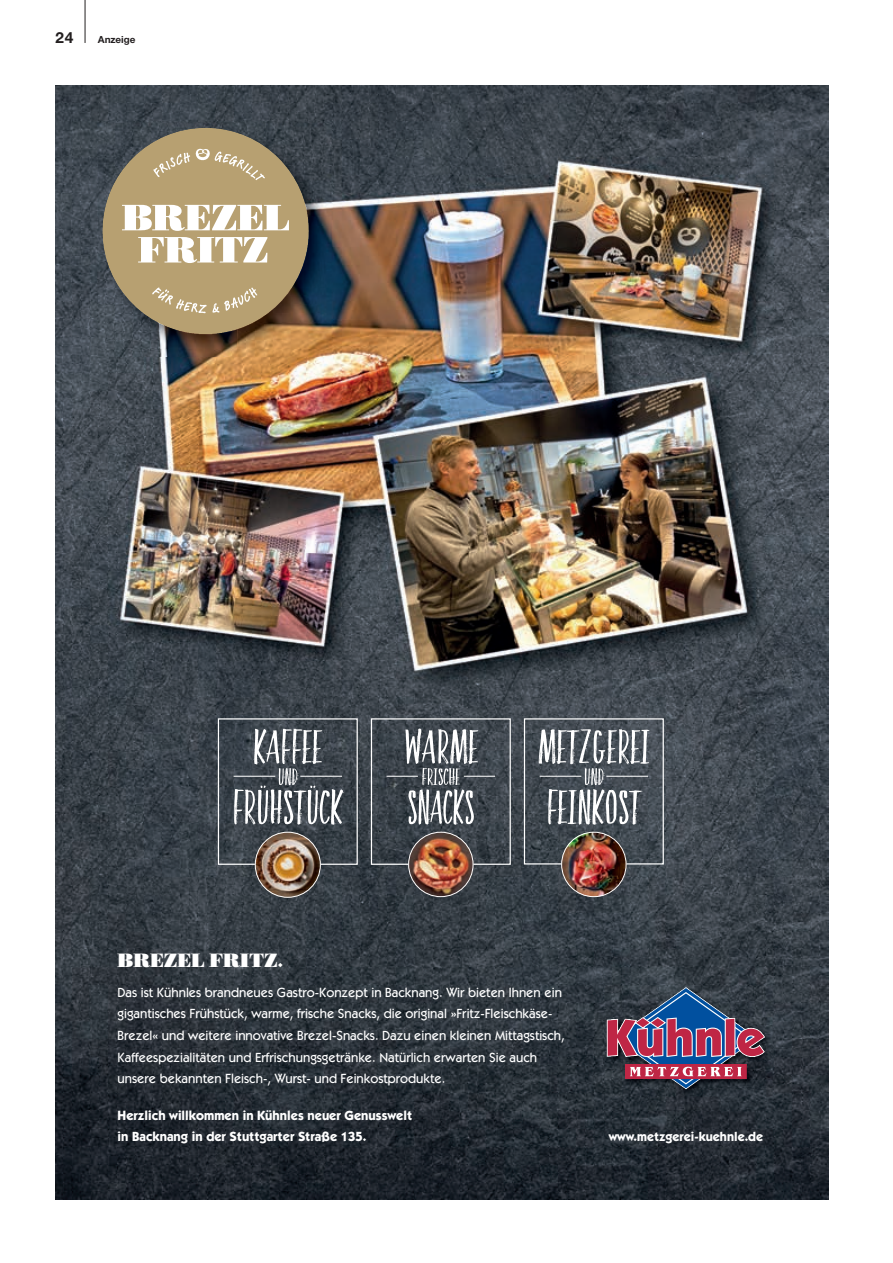
<style>
.page{position:relative;width:893px;height:1263px;background:#fff}
.page>*{position:absolute;margin:0;border:0;box-sizing:border-box;transform-origin:0 0}
.t1{font:19.35px "Bodoni Poster";color:#fff}
.t2{font:700 16.5px "Nimbus Sans Novus T";color:#231f20}
.t3{font:500 13.35px/21.8px "Itc Kabel";color:#fff}
.t4{font:700 13.35px/21.8px "Itc Kabel";color:#fff}
.t5{font:700 13.05px "Itc Kabel";color:#fff}
.t6{font:700 10.5px "Nimbus Sans Novus T";color:#231f20}
.s1{font-family:"Itc Kabel";font-weight:700}
</style>
<div class="page">
<img style="left:55px;top:86px;width:773px;height:1113px">
<svg style="left:607px;top:970px;width:158px;height:120px;background:#634760"></svg>
<div style="left:218px;top:718px;width:140px;height:147px;border:1px solid #fff"></div>
<img style="left:255px;top:832px;width:66px;height:66px;border-radius:33px">
<div style="left:255px;top:832px;width:66px;height:66px;border:1px solid #fff;border-radius:50%"></div>
<div style="left:524px;top:718px;width:140px;height:146px;border:1px solid #fff"></div>
<img style="left:561px;top:832px;width:65px;height:65px;border-radius:33px">
<div style="left:561px;top:832px;width:65px;height:65px;border:1px solid #fff;border-radius:50%"></div>
<div style="left:371px;top:718px;width:140px;height:147px;border:1px solid #fff"></div>
<img style="left:408px;top:832px;width:65px;height:65px;border-radius:33px">
<div style="left:408px;top:832px;width:65px;height:65px;border:1px solid #fff;border-radius:50%"></div>
<svg style="left:234px;top:729px;width:109px;height:96px;background:#676e73"></svg>
<hr style="left:234px;top:776px;width:41px;height:1px;background:#fff">
<hr style="left:300px;top:776px;width:42px;height:1px;background:#fff">
<svg style="left:539px;top:729px;width:110px;height:96px"></svg>
<hr style="left:540px;top:776px;width:41px;height:1px;background:#fff">
<hr style="left:606px;top:776px;width:42px;height:1px;background:#fff">
<svg style="left:405px;top:728px;width:73px;height:97px"></svg>
<hr style="left:387px;top:776px;width:31px;height:1px;background:#fff">
<hr style="left:464px;top:776px;width:31px;height:1px;background:#fff">
<div style="left:102px;top:128px;width:207px;height:206px;background:#b7a071;border-radius:50%"></div>
<svg style="left:153px;top:154px;width:112px;height:26px"></svg>
<svg style="left:138px;top:237px;width:129px;height:26px"></svg>
<svg style="left:122px;top:205px;width:167px;height:26px"></svg>
<svg style="left:158px;top:288px;width:98px;height:25px"></svg>
<img style="left:97px;top:123px;width:141px;height:31px">
<img style="left:238px;top:123px;width:94px;height:41px">
<img style="left:97px;top:288px;width:61px;height:35px">
<img style="left:256px;top:288px;width:76px;height:33px">
<img style="left:605px;top:985px;width:167px;height:18px">
<img style="left:605px;top:1017px;width:167px;height:11px">
<hr style="left:85px;top:0;width:1px;height:43px;background:#231f20">
<p class="t2" style="left:55px;top:28px;width:20px">24</p>
<p class="t6" style="left:98px;top:33px;width:39px">Anzeige</p>
<h1 class="t1" style="left:118px;top:954px;width:167px">BREZEL FRITZ<span class="s1">.</span></h1>
<p class="t3" style="left:118px;top:982px;width:449px">Das ist Kühnles brandneues Gastro-Konzept in Backnang. Wir bieten Ihnen ein gigantisches Frühstück, warme, frische Snacks, die original »Fritz-Fleischkäse-Brezel« und weitere innovative Brezel-Snacks. Dazu einen kleinen Mittagstisch, Kaffeespezialitäten und Erfrischungsgetränke. Natürlich erwarten Sie auch unsere bekannten Fleisch-, Wurst- und Feinkostprodukte.</p>
<p class="t4" style="left:118px;top:1105px;width:296px">Herzlich willkommen in Kühnles neuer Genusswelt in Backnang in der Stuttgarter Straße 135.</p>
<p class="t5" style="left:609px;top:1132px;width:156px">www.metzgerei-kuehnle.de</p>
</div>
